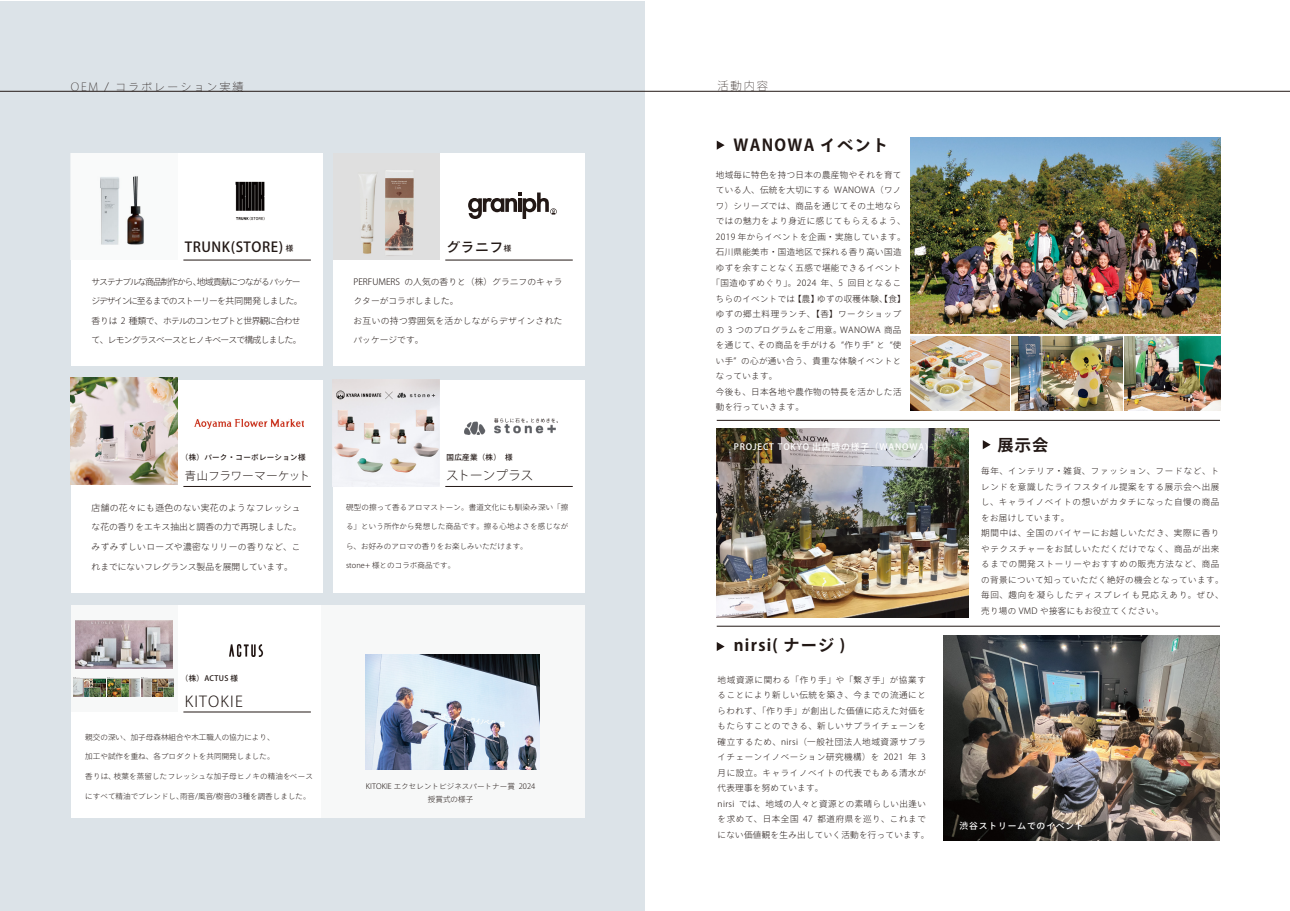
<style>
.page{position:relative;width:1290px;height:911px;background:#fff}
.page>*{position:absolute;margin:0;border:0;box-sizing:border-box;transform-origin:0 0}
.t1{font:700 16.12px "Ryo Gothic Plus N";letter-spacing:.08em;color:#221815}
.t2{font:300 15px "Koz Go Pr 6 N";letter-spacing:.08em;color:#221815}
.t3{font:500 13.75px "Ryo Gothic Plus N";letter-spacing:.04em;color:#221815}
.t4{font:300 12.5px "Koz Go Pr 6 N";letter-spacing:.005em;color:#221815}
.t5{font:200 11.25px "Ryo Gothic Plus N";letter-spacing:.16em;color:#221815}
.t6{font:300 11.25px "Koz Go Pr 6 N";letter-spacing:.03em;color:#221815}
.t7{font:300 8.75px "Ryo Gothic Plus N";color:#221815}
.t8{font:300 8.75px "Ryo Gothic Plus N";letter-spacing:-.08em;color:#221815}
.t9{font:300 8.75px "Ryo Gothic Plus N";letter-spacing:.04em;color:#221815}
.t10{font:500 8.75px "Ryo Gothic Plus N";letter-spacing:.1em;color:#fff}
.t11{font:300 8.75px "Ryo Gothic Plus N";letter-spacing:-.1em;color:#221815}
.t12{font:300 8.75px "Ryo Gothic Plus N";letter-spacing:.045em;color:#221815}
.t13{font:300 8.5px/15.5px "Ryo Gothic Plus N";letter-spacing:.06em;color:#221815}
.t14{font:300 8.5px/15.5px "Ryo Gothic Plus N";letter-spacing:.085em;color:#221815}
.t15{font:300 8.5px "Ryo Gothic Plus N";letter-spacing:.04em;color:#221815}
.t16{font:300 7.5px/12.6px "Ryo Gothic Plus N";letter-spacing:.01em;color:#221815;text-align:center}
.t17{font:500 7.5px "Ryo Gothic Plus N";letter-spacing:.04em;color:#221815}
.s1{font-size:7.5px}
</style>
<div class="page">
<img style="left:911px;top:137px;width:309px;height:197px">
<img style="left:911px;top:337px;width:98px;height:74px">
<img style="left:1124px;top:337px;width:96px;height:74px">
<img style="left:1011px;top:337px;width:111px;height:74px">
<hr style="left:645px;top:91px;width:645px;height:1px;background:#221815">
<img style="left:717px;top:429px;width:251px;height:188px">
<img style="left:943px;top:635px;width:276px;height:205px">
<svg style="left:717px;top:141px;width:8px;height:9px"></svg>
<svg style="left:717px;top:642px;width:8px;height:9px"></svg>
<svg style="left:983px;top:440px;width:8px;height:9px"></svg>
<hr style="left:717px;top:420px;width:503px;height:1px;background:#221815">
<hr style="left:717px;top:626px;width:503px;height:1px;background:#221815">
<div style="left:0;top:1px;width:645px;height:910px;background:#dce3e8"></div>
<div style="left:71px;top:605px;width:251px;height:213px;background:#fff"></div>
<div style="left:321px;top:605px;width:263px;height:213px;background:#f7f8f8"></div>
<hr style="left:183px;top:711px;width:128px;height:1px;background:#221815">
<div style="left:71px;top:380px;width:251px;height:213px;background:#fff"></div>
<div style="left:71px;top:153px;width:251px;height:213px;background:#fff"></div>
<hr style="left:183px;top:260px;width:128px;height:1px;background:#221815">
<div style="left:71px;top:605px;width:106px;height:107px;background:#f7f8f8"></div>
<img style="left:75px;top:620px;width:98px;height:49px">
<img style="left:74px;top:678px;width:31px;height:19px">
<img style="left:142px;top:678px;width:31px;height:19px">
<img style="left:108px;top:678px;width:31px;height:19px">
<div style="left:71px;top:153px;width:106px;height:107px;background:#f7f8f8"></div>
<img style="left:100px;top:176px;width:44px;height:69px">
<hr style="left:0;top:91px;width:645px;height:1px;background:#221815">
<hr style="left:183px;top:486px;width:128px;height:1px;background:#221815">
<img style="left:71px;top:378px;width:106px;height:106px">
<img style="left:229px;top:644px;width:35px;height:12px">
<img style="left:235px;top:181px;width:30px;height:40px">
<img style="left:194px;top:419px;width:110px;height:10px">
<div style="left:333px;top:380px;width:251px;height:213px;background:#fff"></div>
<div style="left:333px;top:153px;width:251px;height:213px;background:#fff"></div>
<hr style="left:445px;top:260px;width:128px;height:1px;background:#221815">
<div style="left:333px;top:153px;width:106px;height:107px;background:#dfdfdf"></div>
<hr style="left:445px;top:486px;width:128px;height:1px;background:#221815">
<img style="left:359px;top:170px;width:55px;height:86px">
<svg style="left:468px;top:192px;width:89px;height:27px"></svg>
<img style="left:333px;top:379px;width:107px;height:107px">
<img style="left:465px;top:418px;width:93px;height:16px">
<img style="left:366px;top:654px;width:173px;height:116px">
<h3 class="t5" style="left:71px;top:80px;width:174px">OEM / コラボレーション実績</h3>
<h3 class="t3" style="left:185px;top:238px;width:110px">TRUNK(STORE) <span class="s1">様</span></h3>
<p class="t11" style="left:92px;top:276px;width:211px">サステナブルな商品制作から、地域貢献につながるパッケー</p>
<p class="t8" style="left:92px;top:295px;width:213px">ジデザインに至るまでのストーリーを共同開発しました。</p>
<p class="t8" style="left:92px;top:315px;width:211px">香りは 2 種類で、ホテルのコンセプトと世界観に合わせ</p>
<p class="t8" style="left:92px;top:335px;width:212px">て、レモングラスベースとヒノキベースで構成しました。</p>
<h3 class="t3" style="left:447px;top:238px;width:66px">グラニフ<span class="s1">様</span></h3>
<p class="t7" style="left:353px;top:276px;width:211px">PERFUMERS の人気の香りと（株）グラニフのキャラ</p>
<p class="t7" style="left:353px;top:295px;width:106px">クターがコラボしました。</p>
<p class="t9" style="left:353px;top:315px;width:211px">お互いの持つ雰囲気を活かしながらデザインされた</p>
<p class="t7" style="left:353px;top:335px;width:71px">パッケージです。</p>
<p class="t17" style="left:181px;top:452px;width:126px">（株）パーク・コーポレーション様</p>
<h3 class="t6" style="left:185px;top:469px;width:127px">青山フラワーマーケット</h3>
<p class="t9" style="left:92px;top:502px;width:211px">店舗の花々にも遜色のない実花のようなフレッシュ</p>
<p class="t7" style="left:92px;top:522px;width:212px">な花の香りをエキス抽出と調香の力で再現しました。</p>
<p class="t12" style="left:92px;top:541px;width:211px">みずみずしいローズや濃密なリリーの香りなど、こ</p>
<p class="t7" style="left:92px;top:561px;width:203px">れまでにないフレグランス製品を展開しています。</p>
<p class="t17" style="left:447px;top:452px;width:68px">国広産業（株）　様</p>
<h3 class="t4" style="left:446px;top:468px;width:89px">ストーンプラス</h3>
<p class="t16" style="left:346px;top:501px;width:224px">硯型の擦って香るアロマストーン。書道文化にも馴染み深い「擦</p>
<p class="t16" style="left:346px;top:520px;width:224px">る」という所作から発想した商品です。擦る心地よさを感じなが</p>
<p class="t16" style="left:346px;top:540px;width:183px">ら、お好みのアロマの香りをお楽しみいただけます。</p>
<p class="t16" style="left:346px;top:559px;width:111px">stone+ 様とのコラボ商品です。</p>
<p class="t17" style="left:181px;top:674px;width:59px">（株）ACTUS 様</p>
<h2 class="t2" style="left:185px;top:692px;width:60px">KITOKIE</h2>
<p class="t16" style="left:85px;top:731px;width:191px">親交の深い、加子母森林組合や木工職人の協力により、</p>
<p class="t16" style="left:85px;top:750px;width:191px">加工や試作を重ね、各プロダクトを共同開発しました。</p>
<p class="t16" style="left:85px;top:770px;width:229px">香りは、枝葉を蒸留したフレッシュな加子母ヒノキの精油をベース</p>
<p class="t16" style="left:85px;top:789px;width:227px">にすべて精油でブレンドし、雨音/風音/樹音の３種を調香しました。</p>
<p class="t16" style="left:366px;top:780px;width:171px">KITOKIE エクセレントビジネスパートナー賞 2024授賞式の様子</p>
<h3 class="t5" style="left:717px;top:79px;width:52px">活動内容</h3>
<h1 class="t1" style="left:733px;top:135px;width:156px">WANOWA イベント</h1>
<p class="t15" style="left:716px;top:169px;width:187px">地域毎に特色を持つ日本の農産物やそれを育て</p>
<p class="t15" style="left:716px;top:185px;width:187px">ている人、伝統を大切にする WANOWA（ワノ</p>
<p class="t15" style="left:716px;top:200px;width:187px">ワ）シリーズでは、商品を通じてその土地なら</p>
<p class="t13" style="left:716px;top:213px;width:191px">ではの魅力をより身近に感じてもらえるよう、</p>
<p class="t15" style="left:716px;top:231px;width:191px">2019 年からイベントを企画・実施しています。</p>
<p class="t15" style="left:716px;top:247px;width:187px">石川県能美市・国造地区で採れる香り高い国造</p>
<p class="t15" style="left:716px;top:262px;width:187px">ゆずを余すことなく五感で堪能できるイベント</p>
<p class="t13" style="left:711px;top:275px;width:191px">「国造ゆずめぐり」。2024 年、5 回目となるこ</p>
<p class="t15" style="left:716px;top:293px;width:191px">ちらのイベントでは【農】ゆずの収穫体験、【食】</p>
<p class="t13" style="left:716px;top:307px;width:187px">ゆずの郷土料理ランチ、【香】ワークショップ</p>
<p class="t15" style="left:716px;top:324px;width:187px">の 3 つのプログラムをご用意。WANOWA 商品</p>
<p class="t15" style="left:716px;top:340px;width:187px">を通じて、その商品を手がける “作り手” と “使</p>
<p class="t13" style="left:716px;top:353px;width:187px">い手” の心が通い合う、貴重な体験イベントと</p>
<p class="t13" style="left:716px;top:369px;width:63px">なっています。</p>
<p class="t15" style="left:716px;top:386px;width:187px">今後も、日本各地や農作物の特長を活かした活</p>
<p class="t15" style="left:716px;top:402px;width:90px">動を行っていきます。</p>
<p class="t10" style="left:734px;top:442px;width:196px">PROJECT TOKYO 出店時の様子（WANOWA)</p>
<h1 class="t1" style="left:734px;top:634px;width:113px">nirsi( ナージ )</h1>
<p class="t13" style="left:717px;top:672px;width:213px">地域資源に関わる「作り手」や「繋ぎ手」が協業することにより新しい伝統を築き、今までの流通にとらわれず、「作り手」が創出した価値に応えた対価をもたらすことのできる、新しいサプライチェーンを確立するため、nirsi（一般社団法人地域資源サプライチェーンイノベーション研究機構）を 2021 年 3月に設立。キャライノベイトの代表でもある清水が代表理事を努めています。<br>nirsi では、地域の人々と資源との素晴らしい出逢いを求めて、日本全国 47 都道府県を巡り、これまでにない価値観を生み出していく活動を行っています。</p>
<h1 class="t1" style="left:997px;top:434px;width:53px">展示会</h1>
<p class="t14" style="left:981px;top:463px;width:244px">毎年、インテリア・雑貨、ファッション、フードなど、トレンドを意識したライフスタイル提案をする展示会へ出展し、キャライノベイトの想いがカタチになった自慢の商品をお届けしています。<br>期間中は、全国のバイヤーにお越しいただき、実際に香りやテクスチャーをお試しいただくだけでなく、商品が出来るまでの開発ストーリーやおすすめの販売方法など、商品の背景について知っていただく絶好の機会となっています。毎回、趣向を凝らしたディスプレイも見応えあり。ぜひ、売り場の VMD や接客にもお役立てください。</p>
<p class="t10" style="left:959px;top:820px;width:126px">渋谷ストリームでのイベント</p>
</div>
